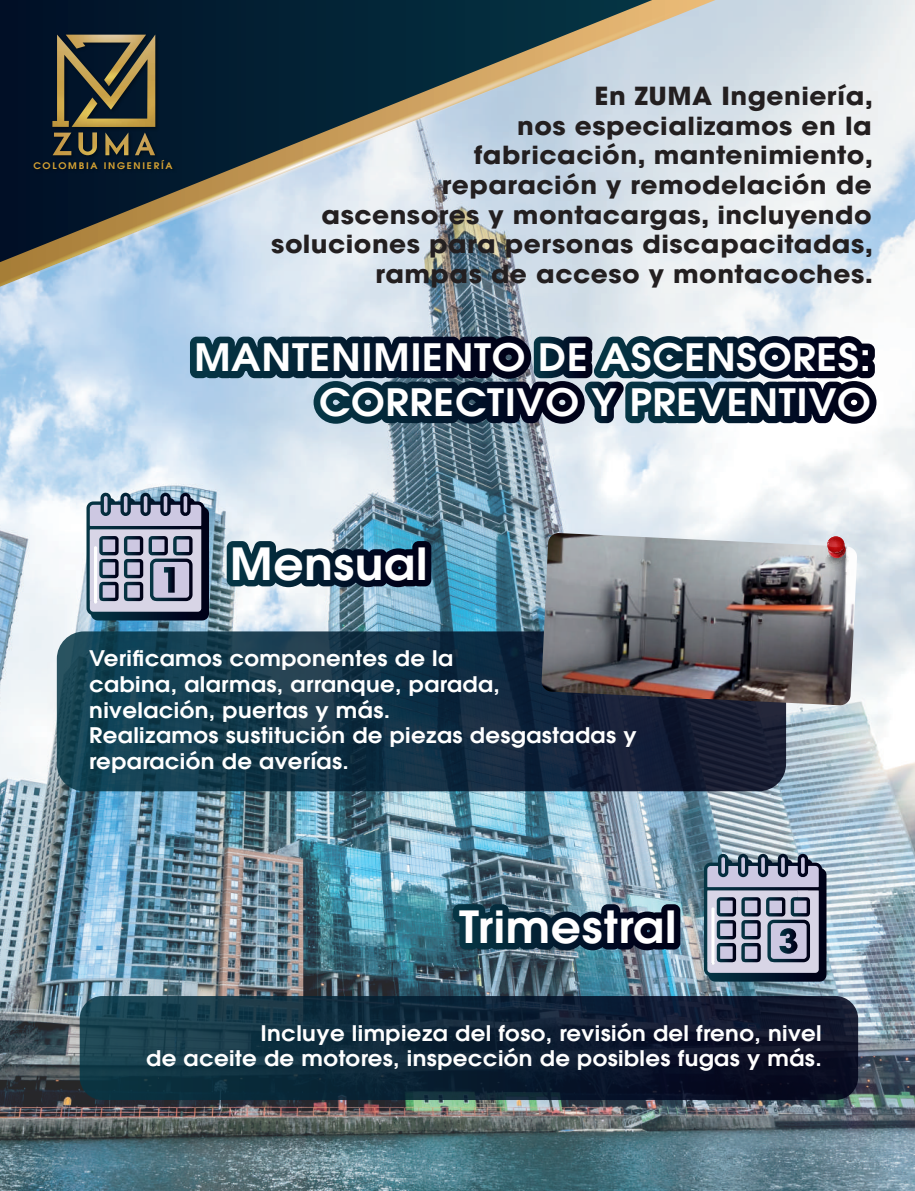
<style>
.page{position:relative;width:915px;height:1191px;background:#fff}
.page>*{position:absolute;margin:0;border:0;box-sizing:border-box;transform-origin:0 0}
.t1{font:600 43.95px "ITC Avant Garde Std";letter-spacing:.02em;color:#fff;scale:1.07 1}
.t2{font:600 37.5px/45px "ITC Avant Garde Std";letter-spacing:.02em;color:#fff;text-align:right;scale:1.07 1}
.t3{font:700 24.75px/29.7px "ITC Avant Garde Std";letter-spacing:.02em;color:#231f20;text-align:right;scale:1.07 1}
.t4{font:600 21.3px/25.7px "ITC Avant Garde Std";letter-spacing:.02em;color:#fff;scale:1.07 1}
.t5{font:600 9px "ITC Avant Garde Std";letter-spacing:.18em;color:#d5a234;scale:1.07 1}
</style>
<div class="page">
<img style="left:0;top:0;width:914px;height:1191px">
<svg style="left:57px;top:631px;width:728px;height:160px;background:#143145"></svg>
<svg style="left:652px;top:0;width:63px;height:287px;background:#dae1e5"></svg>
<svg style="left:0;top:5px;width:689px;height:314px;background:#c4d3de"></svg>
<svg style="left:0;top:0;width:652px;height:262px;background:#76848c"></svg>
<div style="left:42px;top:102px;width:133px;height:92px;background:#02152b"></div>
<img style="left:53px;top:140px;width:18px;height:15px">
<img style="left:78px;top:140px;width:19px;height:15px">
<img style="left:105px;top:140px;width:23px;height:15px">
<img style="left:135px;top:140px;width:20px;height:15px">
<div style="left:30px;top:157px;width:150px;height:20px;background:#011429"></div>
<img style="left:45px;top:20px;width:131px;height:120px">
<img style="left:52px;top:34px;width:103px;height:93px">
<svg style="left:190px;top:336px;width:686px;height:88px;background:#293e52"></svg>
<svg style="left:86px;top:492px;width:123px;height:128px;background:#868da1"></svg>
<svg style="left:703px;top:853px;width:123px;height:128px;background:#82899d"></svg>
<svg style="left:453px;top:904px;width:227px;height:46px;background:#142b3f"></svg>
<img style="left:541px;top:533px;width:316px;height:172px">
<svg style="left:825px;top:536px;width:23px;height:35px"></svg>
<svg style="left:80px;top:996px;width:777px;height:104px;background:#0f2437"></svg>
<svg style="left:227px;top:541px;width:204px;height:46px;background:#1b3448"></svg>
<p class="t5" style="left:33px;top:160px;width:132px">COLOMBIA INGENIERÍA</p>
<p class="t3" style="left:271px;top:81px;width:563px">En ZUMA Ingeniería,<br>nos especializamos en la<br>fabricación, mantenimiento,<br>reparación y remodelación de<br>ascensores y montacargas, incluyendo soluciones para personas discapacitadas, rampas de acceso y montacoches.</p>
<h2 class="t2" style="left:194px;top:334px;width:633px">MANTENIMIENTO DE ASCENSORES:<br>CORRECTIVO Y PREVENTIVO</h2>
<h1 class="t1" style="left:230px;top:535px;width:186px">Mensual</h1>
<p class="t4" style="left:89px;top:645px;width:513px">Verificamos componentes de la<br>cabina, alarmas, arranque, parada,<br>nivelación, puertas y más.<br>Realizamos sustitución de piezas desgastadas y reparación de averías.</p>
<h1 class="t1" style="left:459px;top:898px;width:204px">Trimestral</h1>
<p class="t4" style="left:146px;top:1019px;width:632px;text-align:right">Incluye limpieza del foso, revisión del freno, nivel<br>de aceite de motores, inspección de posibles fugas y más.</p>
</div>
